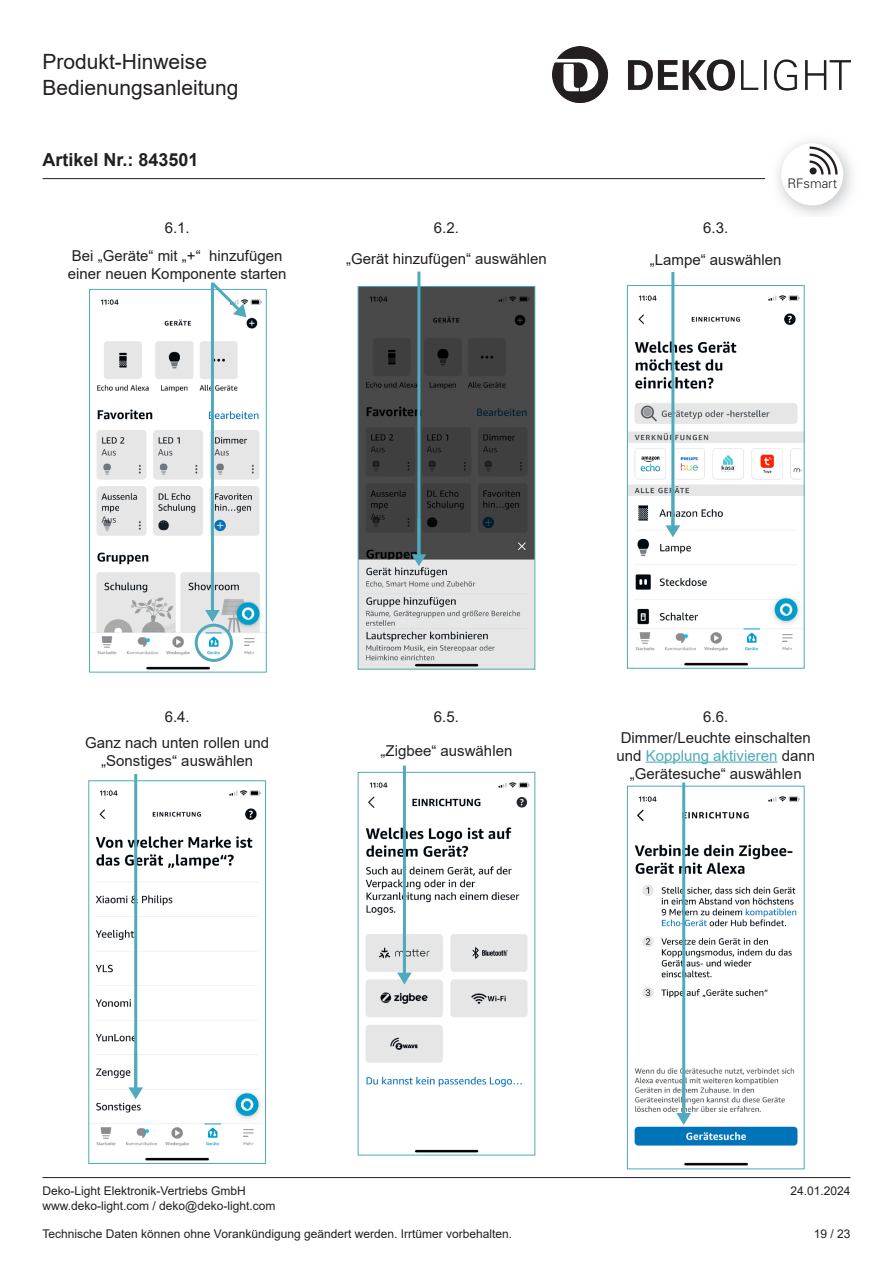
<style>
.page{position:relative;width:893px;height:1263px;background:#fff}
.page>*{position:absolute;margin:0;border:0;box-sizing:border-box;transform-origin:0 0}
.t1{font:21px/25.2px "Arial";color:#231f20}
.t2{font:700 18px "Arial";color:#231f20}
.Lauftext{font:15px/18px "Arial";color:#231f20;text-align:center}
.t3{font:300 13.2px "Univers";color:#231f20}
.t4{font:12px "Arial";color:#231f20}
.s1{color:#4eaabc}
</style>
<div class="page">
<hr style="left:43px;top:178px;width:807px;height:1px;background:#231f20">
<hr style="left:43px;top:1177px;width:807px;height:1px;background:#231f20">
<img style="left:553px;top:46px;width:297px;height:56px">
<img style="left:765px;top:140px;width:87px;height:75px">
<div style="left:781px;top:143px;width:62px;height:62px;background:#fff;border-radius:50%"></div>
<svg style="left:810px;top:146px;width:28px;height:28px"></svg>
<img style="left:91px;top:299px;width:174px;height:371px">
<div style="left:89px;top:289px;width:178px;height:383px;border:1px solid #4eaabc"></div>
<hr style="left:211px;top:283px;width:3px;height:327px;background:#4eaabc">
<div style="left:195px;top:624px;width:38px;height:38px;border:3px solid #4eaabc;border-radius:50%"></div>
<img style="left:360px;top:288px;width:173px;height:379px">
<div style="left:358px;top:286px;width:177px;height:383px;border:1px solid #4eaabc"></div>
<hr style="left:417px;top:272px;width:3px;height:283px;background:#4eaabc">
<img style="left:629px;top:287px;width:173px;height:379px">
<div style="left:627px;top:285px;width:177px;height:384px;border:1px solid #4eaabc"></div>
<hr style="left:671px;top:272px;width:3px;height:254px;background:#4eaabc">
<img style="left:90px;top:782px;width:174px;height:379px">
<div style="left:88px;top:780px;width:178px;height:384px;border:1px solid #4eaabc"></div>
<hr style="left:134px;top:774px;width:3px;height:314px;background:#4eaabc">
<img style="left:365px;top:774px;width:165px;height:379px">
<hr style="left:403px;top:765px;width:3px;height:208px;background:#4eaabc">
<img style="left:634px;top:788px;width:166px;height:378px">
<div style="left:627px;top:786px;width:177px;height:383px;border:1px solid #4eaabc"></div>
<hr style="left:646px;top:761px;width:131px;height:2px;background:#4eaabc">
<hr style="left:682px;top:782px;width:3px;height:331px;background:#4eaabc">
<svg style="left:205px;top:574px;width:15px;height:48px"></svg>
<svg style="left:208px;top:282px;width:44px;height:40px"></svg>
<svg style="left:412px;top:518px;width:15px;height:48px"></svg>
<svg style="left:666px;top:489px;width:15px;height:48px"></svg>
<svg style="left:128px;top:1051px;width:15px;height:48px"></svg>
<svg style="left:397px;top:937px;width:15px;height:47px"></svg>
<svg style="left:676px;top:1077px;width:15px;height:48px"></svg>
<h1 class="t1" style="left:43px;top:49px;width:198px">Produkt-Hinweise<br>Bedienungsanleitung</h1>
<p class="t2" style="left:43px;top:147px;width:158px">Artikel Nr.: 843501</p>
<p class="t3" style="left:787px;top:175px;width:51px">RFsmart</p>
<p class="Lauftext" style="left:165px;top:219px;width:27px">6.1.</p>
<p class="Lauftext" style="left:434px;top:219px;width:27px">6.2.</p>
<p class="Lauftext" style="left:703px;top:219px;width:27px">6.3.</p>
<p class="Lauftext" style="left:68px;top:247px;width:220px;text-align:left">Bei „Geräte“ mit „+“ hinzufügen einer neuen Komponente starten</p>
<p class="Lauftext" style="left:346px;top:250px;width:202px">„Gerät hinzufügen“ auswählen</p>
<p class="Lauftext" style="left:650px;top:251px;width:133px">„Lampe“ auswählen</p>
<p class="Lauftext" style="left:165px;top:708px;width:27px">6.4.</p>
<p class="Lauftext" style="left:434px;top:708px;width:27px">6.5.</p>
<p class="Lauftext" style="left:703px;top:708px;width:27px">6.6.</p>
<p class="Lauftext" style="left:85px;top:733px;width:186px">Ganz nach unten rollen und „Sonstiges“ auswählen</p>
<p class="Lauftext" style="left:381px;top:742px;width:133px">„Zigbee“ auswählen</p>
<p class="Lauftext" style="left:617px;top:728px;width:200px">Dimmer/Leuchte einschalten und <span class="s1">Kopplung aktivieren</span> dann „Gerätesuche“ auswählen</p>
<p class="t4" style="left:43px;top:1183px;width:205px">Deko-Light Elektronik-Vertriebs GmbH</p>
<p class="t4" style="left:790px;top:1183px;width:62px">24.01.2024</p>
<p class="t4" style="left:43px;top:1197px;width:234px">www.deko-light.com / deko@deko-light.com</p>
<p class="t4" style="left:43px;top:1226px;width:471px">Technische Daten können ohne Vorankündigung geändert werden. Irrtümer vorbehalten.</p>
<p class="t4" style="left:814px;top:1226px;width:38px">19 / 23</p>
</div>
